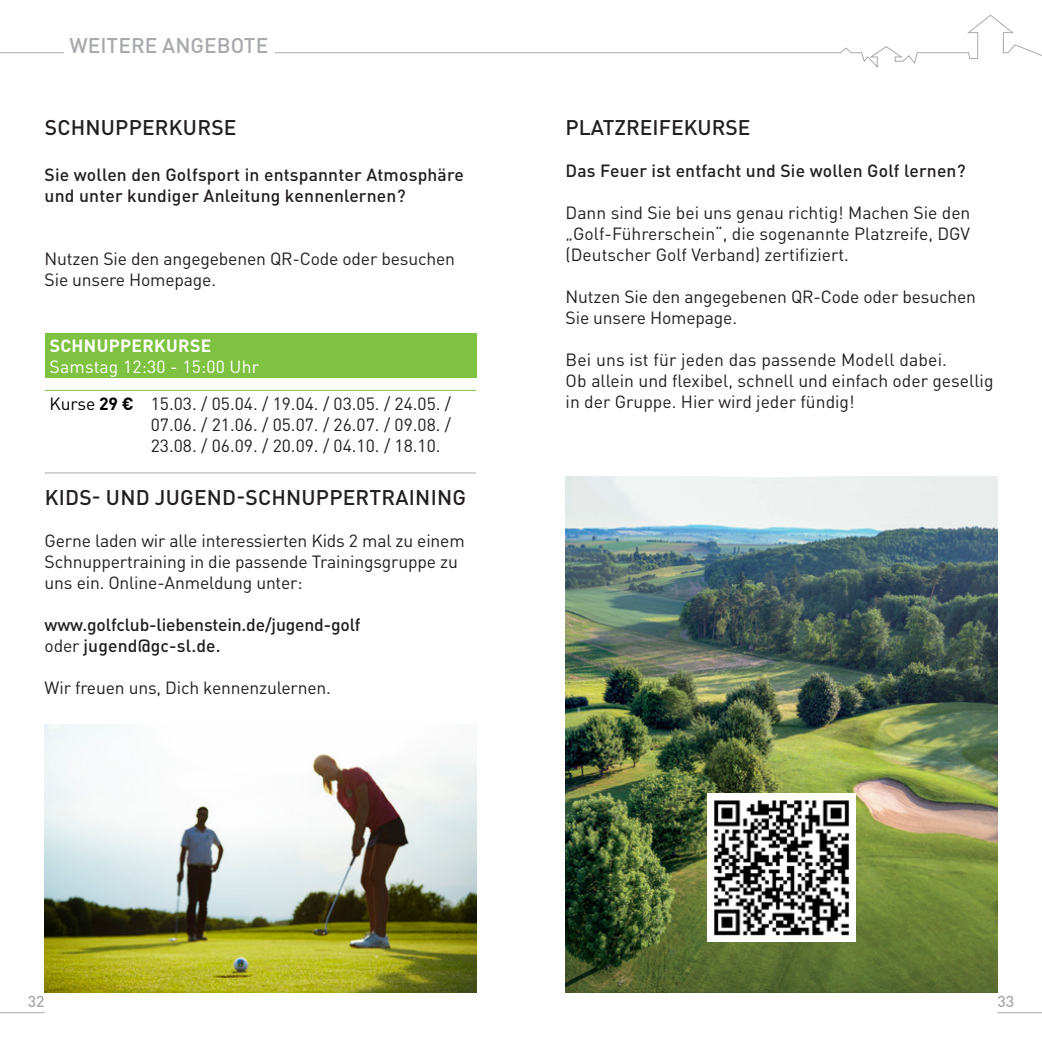
<style>
.page{position:relative;width:1042px;height:1042px;background:#fff}
.page>*{position:absolute;margin:0;border:0;box-sizing:border-box;transform-origin:0 0}
.t1{font:500 21px "DIN Pro";letter-spacing:.01em;color:#231f20}
.t2{font:500 21px "DIN Pro";color:#a8a9ad}
.t3{font:17.5px/21px "DIN Pro";letter-spacing:-.01em;color:#231f20}
.t4{font:500 17.5px/21px "DIN Pro";letter-spacing:.01em;color:#231f20}
.t5{font:500 17.5px "DIN Pro";letter-spacing:-.01em;color:#231f20}
.t6{font:17.5px "DIN Pro";letter-spacing:.01em;color:#fff}
.t7{font:700 17.5px "DIN Pro";letter-spacing:.02em;color:#fff}
.t8{font:17.5px "DIN Pro";letter-spacing:-.01em;color:#000001}
.t9{font:500 15.75px "DIN Pro";color:#a8a9ad}
.s1{font-weight:700}
.s2{font-weight:400}
</style>
<div class="page">
<img style="left:45px;top:724px;width:431px;height:268px">
<img style="left:566px;top:476px;width:431px;height:516px">
<hr style="left:0;top:1012px;width:45px;height:1px;background:#a8a9ad">
<hr style="left:997px;top:1012px;width:45px;height:1px;background:#a8a9ad">
<svg style="left:0;top:14px;width:1042px;height:54px"></svg>
<div style="left:64px;top:36px;width:211px;height:25px;background:#fff"></div>
<div style="left:45px;top:333px;width:431px;height:45px;background:#7fc241"></div>
<hr style="left:45px;top:473px;width:101px;height:1px;background:#a8a9ad">
<hr style="left:146px;top:473px;width:230px;height:1px;background:#a8a9ad">
<hr style="left:376px;top:473px;width:100px;height:1px;background:#a8a9ad">
<hr style="left:45px;top:390px;width:101px;height:1px;background:#7fc241">
<hr style="left:146px;top:390px;width:230px;height:1px;background:#7fc241">
<hr style="left:376px;top:390px;width:100px;height:1px;background:#7fc241">
<img style="left:707px;top:794px;width:148px;height:148px">
<p class="t2" style="left:69px;top:31px;width:200px">WEITERE ANGEBOTE</p>
<p class="t1" style="left:45px;top:113px;width:193px">SCHNUPPERKURSE</p>
<p class="t4" style="left:45px;top:164px;width:421px">Sie wollen den Golfsport in entspannter Atmosphäre und unter kundiger Anleitung kennenlernen?</p>
<p class="t3" style="left:45px;top:248px;width:412px">Nutzen Sie den angegebenen QR-Code oder besuchen<br>Sie unsere Homepage.</p>
<p class="t7" style="left:50px;top:333px;width:163px">SCHNUPPERKURSE</p>
<p class="t6" style="left:50px;top:354px;width:211px">Samstag 12:30 - 15:00 Uhr</p>
<p class="t8" style="left:50px;top:391px;width:86px">Kurse <span class="s1">29 €</span></p>
<p class="t3" style="left:151px;top:392px;width:302px;text-align:justify">15.03. / 05.04. / 19.04. / 03.05. / 24.05. / 07.06. / 21.06. / 05.07. / 26.07. / 09.08. / 23.08. / 06.09. / 20.09. / 04.10. / 18.10.</p>
<p class="t1" style="left:45px;top:483px;width:423px">KIDS- UND JUGEND-SCHNUPPERTRAINING</p>
<p class="t3" style="left:45px;top:529px;width:422px">Gerne laden wir alle interessierten Kids 2 mal zu einem<br>Schnuppertraining in die passende Trainingsgruppe zu uns ein. Online-Anmeldung unter:</p>
<p class="t5" style="left:45px;top:612px;width:317px">www.golfclub-liebenstein.de/jugend-golf</p>
<p class="t4" style="left:45px;top:634px;width:178px"><span class="s2">oder</span> jugend@gc-sl.de.</p>
<p class="t3" style="left:45px;top:676px;width:288px">Wir freuen uns, Dich kennenzulernen.</p>
<p class="t1" style="left:566px;top:113px;width:186px">PLATZREIFEKURSE</p>
<p class="t4" style="left:566px;top:160px;width:401px">Das Feuer ist entfacht und Sie wollen Golf lernen?</p>
<p class="t3" style="left:566px;top:202px;width:406px;text-align:justify">Dann sind Sie bei uns genau richtig! Machen Sie den „Golf-Führerschein“, die sogenannte Platzreife, DGV (Deutscher Golf Verband) zertifiziert.</p>
<p class="t3" style="left:566px;top:286px;width:412px">Nutzen Sie den angegebenen QR-Code oder besuchen<br>Sie unsere Homepage.</p>
<p class="t3" style="left:566px;top:349px;width:429px">Bei uns ist für jeden das passende Modell dabei.<br>Ob allein und flexibel, schnell und einfach oder gesellig in der Gruppe. Hier wird jeder fündig!</p>
<p class="t9" style="left:28px;top:991px;width:18px">32</p>
<p class="t9" style="left:997px;top:991px;width:18px">33</p>
</div>
